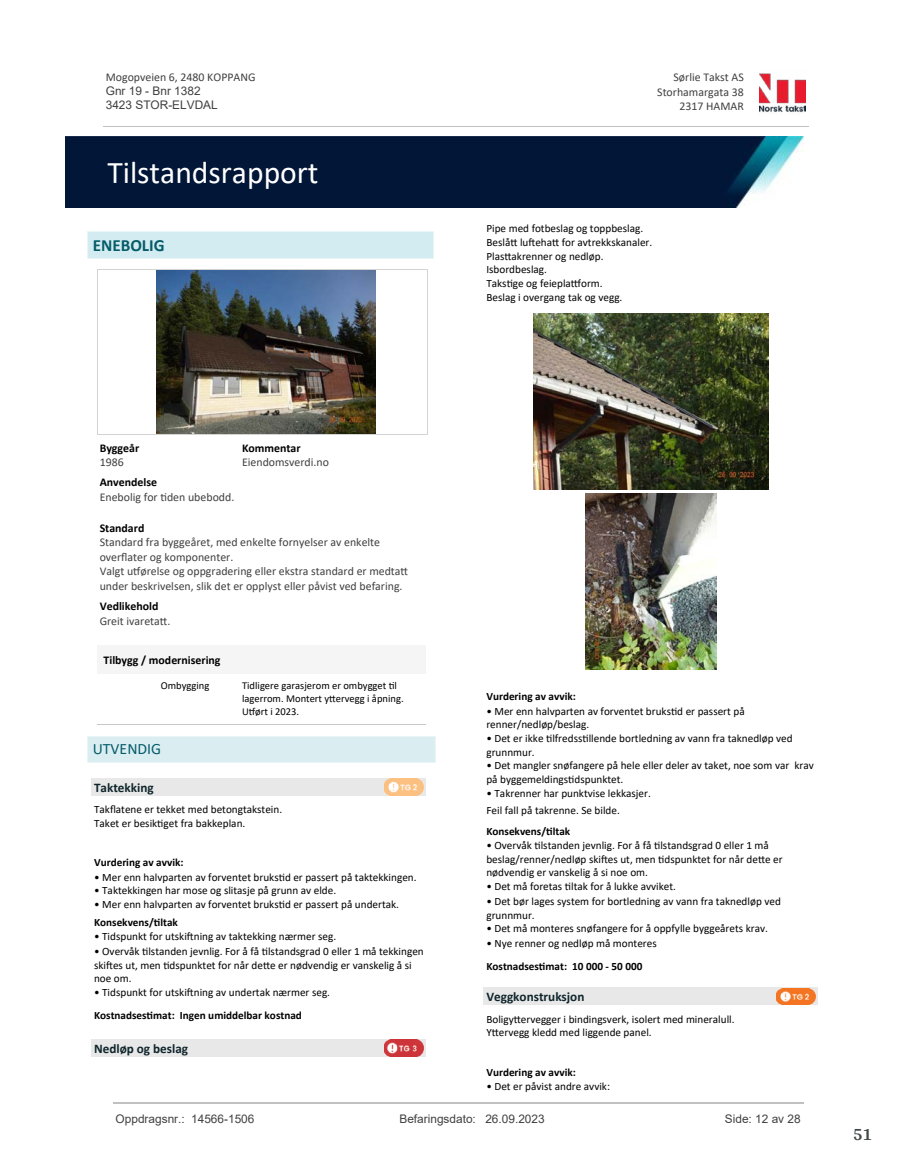
<style>
.page{position:relative;width:915px;height:1172px;background:#fff}
.page>*{position:absolute;margin:0;border:0;box-sizing:border-box;transform-origin:0 0}
.t1{font:31.65px "Calibri";color:#fff}
.t2{font:700 18px "Arya";color:#414749}
.t3{font:700 17.1px "Calibri";color:#065c69}
.t4{font:15.75px "Calibri";color:#065c69}
.t5{font:700 13.2px "Calibri";color:#0f252c}
.t6{font:11.85px/14.4px "Calibri";color:#404040}
.t7{font:11.85px/14.2px "Arial";color:#404040}
.t8{font:700 11.85px "Calibri";color:#000}
.t9{font:11.25px/13.6px "Calibri";color:#000}
.t10{font:700 11.25px "Calibri";color:#000}
.t11{font:10.5px/12.9px "Calibri";color:#000}
</style>
<div class="page">
<div style="left:87px;top:736px;width:348px;height:27px;background:#daeef2"></div>
<svg style="left:87px;top:737px;width:1px;height:25px"></svg>
<svg style="left:435px;top:736px;width:1px;height:27px"></svg>
<hr style="left:87px;top:736px;width:348px;height:1px;background:#eaf5f7">
<hr style="left:87px;top:762px;width:348px;height:1px;background:#eaf5f7">
<svg style="left:383px;top:779px;width:42px;height:17px"></svg>
<img style="left:383px;top:779px;width:40px;height:16px">
<div style="left:91px;top:779px;width:292px;height:17px;background:#e8e8e8"></div>
<svg style="left:383px;top:1040px;width:42px;height:17px"></svg>
<img style="left:383px;top:1039px;width:40px;height:17px">
<div style="left:91px;top:1040px;width:292px;height:17px;background:#e8e8e8"></div>
<img style="left:156px;top:271px;width:219px;height:163px">
<hr style="left:97px;top:270px;width:1px;height:164px;background:#d3d3d3">
<hr style="left:427px;top:270px;width:1px;height:164px;background:#d3d3d3">
<hr style="left:97px;top:270px;width:331px;height:1px;background:#d3d3d3">
<hr style="left:97px;top:434px;width:331px;height:1px;background:#d3d3d3">
<div style="left:87px;top:231px;width:347px;height:27px;background:#d3ecf1"></div>
<svg style="left:87px;top:232px;width:1px;height:26px"></svg>
<svg style="left:433px;top:232px;width:1px;height:26px"></svg>
<hr style="left:87px;top:231px;width:347px;height:1px;background:#eaf5f7">
<hr style="left:87px;top:258px;width:347px;height:1px;background:#eaf5f7">
<div style="left:97px;top:645px;width:328px;height:29px;background:#f5f5f5"></div>
<hr style="left:97px;top:724px;width:328px;height:1px;background:#c7c7c7">
<img style="left:533px;top:313px;width:234px;height:176px">
<img style="left:585px;top:493px;width:131px;height:176px">
<svg style="left:815px;top:988px;width:2px;height:17px"></svg>
<img style="left:775px;top:988px;width:40px;height:17px">
<div style="left:483px;top:988px;width:292px;height:17px;background:#e8e8e8"></div>
<img style="left:65px;top:137px;width:738px;height:71px">
<img style="left:759px;top:73px;width:46px;height:40px">
<hr style="left:103px;top:126px;width:705px;height:1px;background:#c0c0c0">
<hr style="left:113px;top:1102px;width:690px;height:1px;background:#c0c0c0">
<p class="t6" style="left:106px;top:70px;width:151px">Mogopveien 6, 2480 KOPPANG</p>
<p class="t7" style="left:106px;top:84px;width:113px">Gnr 19 - Bnr 1382<br>3423 STOR-ELVDAL</p>
<h1 class="t1" style="left:107px;top:150px;width:213px">Tilstandsrapport</h1>
<h3 class="t3" style="left:93px;top:233px;width:73px">ENEBOLIG</h3>
<p class="t6" style="left:657px;top:70px;width:88px;text-align:right">Sørlie Takst AS<br>Storhamargata 38<br>2317 HAMAR</p>
<p class="t9" style="left:486px;top:222px;width:167px">Pipe med fotbeslag og toppbeslag.<br>Beslå琀琀 lu昀琀eha琀琀 for avtrekkskanaler.<br>Plas琀琀akrenner og nedløp.<br>Isbordbeslag.<br>Taks琀椀ge og feiepla琀瘀orm.<br>Beslag i overgang tak og vegg.</p>
<p class="t8" style="left:100px;top:439px;width:41px">Byggeår</p>
<p class="t6" style="left:100px;top:455px;width:26px">1986</p>
<p class="t8" style="left:100px;top:474px;width:59px">Anvendelse</p>
<p class="t6" style="left:100px;top:489px;width:136px">Enebolig for 琀椀den ubebodd.</p>
<p class="t8" style="left:242px;top:439px;width:60px">Kommentar</p>
<p class="t6" style="left:242px;top:455px;width:88px">Eiendomsverdi.no</p>
<p class="t8" style="left:100px;top:520px;width:46px">Standard</p>
<p class="t6" style="left:100px;top:535px;width:310px">Standard fra byggeåret, med enkelte fornyelser av enkelte<br>over昀氀ater og komponenter.<br>Valgt u琀昀ørelse og oppgradering eller ekstra standard er medta琀琀under beskrivelsen, slik det er opplyst eller påvist ved befaring.</p>
<p class="t8" style="left:100px;top:598px;width:60px">Vedlikehold</p>
<p class="t6" style="left:100px;top:613px;width:72px">Greit ivareta琀琀.</p>
<p class="t8" style="left:104px;top:651px;width:118px">Tilbygg / modernisering</p>
<p class="t11" style="left:161px;top:679px;width:50px">Ombygging</p>
<p class="t11" style="left:242px;top:679px;width:163px">Tidligere garasjerom er ombygget 琀椀l lagerrom. Montert y琀琀ervegg i åpning.<br>U琀昀ørt i 2023.</p>
<h3 class="t4" style="left:93px;top:738px;width:70px">UTVENDIG</h3>
<p class="t5" style="left:94px;top:778px;width:61px">Taktekking</p>
<p class="t9" style="left:94px;top:802px;width:189px">Tak昀氀atene er tekket med betongtakstein.<br>Taket er besik琀椀get fra bakkeplan.</p>
<p class="t10" style="left:94px;top:854px;width:91px">Vurdering av avvik:</p>
<p class="t9" style="left:94px;top:870px;width:324px">• Mer enn halvparten av forventet bruks琀椀d er passert på taktekkingen.</p>
<p class="t9" style="left:94px;top:883px;width:243px">• Taktekkingen har mose og slitasje på grunn av elde.</p>
<p class="t9" style="left:94px;top:897px;width:306px">• Mer enn halvparten av forventet bruks琀椀d er passert på undertak.</p>
<p class="t10" style="left:94px;top:914px;width:85px">Konsekvens/琀椀ltak</p>
<p class="t9" style="left:94px;top:929px;width:243px">• Tidspunkt for utski昀琀ning av taktekking nærmer seg.</p>
<p class="t9" style="left:94px;top:944px;width:331px">• Overvåk 琀椀lstanden jevnlig. For å få 琀椀lstandsgrad 0 eller 1 må tekkingen ski昀琀es ut, men 琀椀dspunktet for når de琀琀e er nødvendig er vanskelig å si noe om.</p>
<p class="t9" style="left:94px;top:985px;width:237px">• Tidspunkt for utski昀琀ning av undertak nærmer seg.</p>
<p class="t10" style="left:94px;top:1007px;width:209px">Kostnadses琀椀mat: Ingen umiddelbar kostnad</p>
<p class="t5" style="left:94px;top:1039px;width:95px">Nedløp og beslag</p>
<p class="t10" style="left:486px;top:689px;width:91px">Vurdering av avvik:</p>
<p class="t9" style="left:486px;top:704px;width:260px">• Mer enn halvparten av forventet bruks琀椀d er passert på renner/nedløp/beslag.</p>
<p class="t9" style="left:486px;top:731px;width:307px">• Det er ikke 琀椀lfredss琀椀llende bortledning av vann fra taknedløp ved grunnmur.</p>
<p class="t9" style="left:486px;top:758px;width:329px">• Det mangler snøfangere på hele eller deler av taket, noe som var krav på byggemeldings琀椀dspunktet.</p>
<p class="t9" style="left:486px;top:784px;width:166px;line-height:17.5px">• Takrenner har punktvise lekkasjer.<br>Feil fall på takrenne. Se bilde.</p>
<p class="t10" style="left:486px;top:823px;width:85px">Konsekvens/琀椀ltak</p>
<p class="t9" style="left:486px;top:838px;width:298px">• Overvåk 琀椀lstanden jevnlig. For å få 琀椀lstandsgrad 0 eller 1 må beslag/renner/nedløp ski昀琀es ut, men 琀椀dspunktet for når de琀琀e er nødvendig er vanskelig å si noe om.</p>
<p class="t9" style="left:486px;top:879px;width:191px">• Det må foretas 琀椀ltak for å lukke avviket.</p>
<p class="t9" style="left:486px;top:894px;width:296px">• Det bør lages system for bortledning av vann fra taknedløp ved grunnmur.</p>
<p class="t9" style="left:486px;top:921px;width:283px">• Det må monteres snøfangere for å oppfylle byggeårets krav.</p>
<p class="t9" style="left:486px;top:936px;width:172px">• Nye renner og nedløp må monteres</p>
<p class="t10" style="left:486px;top:958px;width:157px">Kostnadses琀椀mat: 10 000 - 50 000</p>
<p class="t5" style="left:486px;top:987px;width:99px">Veggkonstruksjon</p>
<p class="t9" style="left:486px;top:1012px;width:249px">Boligy琀琀ervegger i bindingsverk, isolert med mineralull.<br>Y琀琀ervegg kledd med liggende panel.</p>
<p class="t10" style="left:486px;top:1064px;width:91px">Vurdering av avvik:</p>
<p class="t9" style="left:486px;top:1079px;width:125px">• Det er påvist andre avvik:</p>
<p class="t7" style="left:116px;top:1112px;width:140px">Oppdragsnr.: 14566-1506</p>
<p class="t7" style="left:399px;top:1112px;width:147px">Befaringsdato: 26.09.2023</p>
<p class="t7" style="left:724px;top:1112px;width:77px">Side: 12 av 28</p>
<h2 class="t2" style="left:852px;top:1123px;width:21px">51</h2>
</div>
